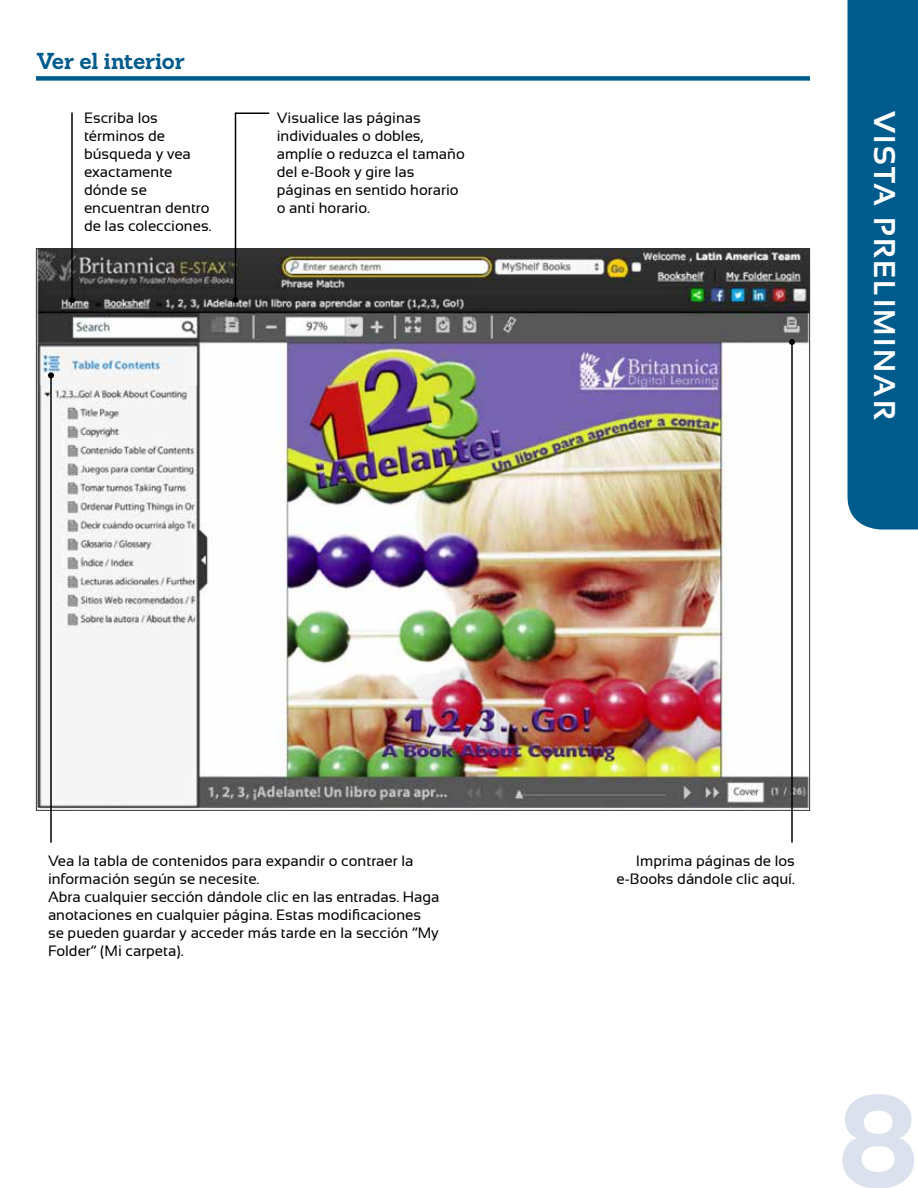
<style>
.page{position:relative;width:918px;height:1188px;background:#fff}
.page>*{position:absolute;margin:0;border:0;box-sizing:border-box;transform-origin:0 0}
.t1{font:700 129.6px "Sanchez";color:#dbe2ed}
.t2{font:700 30px "Sansation";letter-spacing:.08em;color:#fff}
.t3{font:700 22.5px "Sanchez";letter-spacing:-.005em;color:#005b8d}
.t4{font:15px/18px "Sansation";color:#000}
</style>
<div class="page">
<div style="left:36px;top:76px;width:774px;height:5px;background:#005b8d"></div>
<div style="left:848px;top:0;width:70px;height:530px;background:#005b8d"></div>
<img style="left:38px;top:250px;width:770px;height:559px">
<hr style="left:791px;top:342px;width:2px;height:501px;background:#000">
<svg style="left:789px;top:339px;width:6px;height:6px"></svg>
<hr style="left:71px;top:112px;width:2px;height:188px;background:#000">
<svg style="left:69px;top:297px;width:6px;height:6px"></svg>
<hr style="left:50px;top:375px;width:2px;height:468px;background:#000">
<svg style="left:48px;top:372px;width:6px;height:6px"></svg>
<hr style="left:235px;top:112px;width:1px;height:188px;background:#000">
<svg style="left:232px;top:297px;width:6px;height:6px"></svg>
<hr style="left:236px;top:112px;width:33px;height:2px;background:#000">
<h3 class="t3" style="left:36px;top:46px;width:150px">Ver el interior</h3>
<p class="t4" style="left:84px;top:109px;width:129px">Escriba los términos de búsqueda y vea exactamente dónde se encuentran dentro de las colecciones.</p>
<p class="t4" style="left:277px;top:109px;width:190px">Visualice las páginas individuales o dobles, amplíe o reduzca el tamaño del e-Book y gire las páginas en sentido horario o anti horario.</p>
<h2 class="t2" style="left:901px;top:111px;width:310px;rotate:90deg">VISTA PRELIMINAR</h2>
<p class="t4" style="left:48px;top:852px;width:393px">Vea la tabla de contenidos para expandir o contraer la información según se necesite.<br>Abra cualquier sección dándole clic en las entradas. Haga anotaciones en cualquier página. Estas modificaciones se pueden guardar y acceder más tarde en la sección “My Folder” (Mi carpeta).</p>
<p class="t4" style="left:617px;top:852px;width:180px;text-align:right">Imprima páginas de los e-Books dándole clic aquí.</p>
<h1 class="t1" style="left:838px;top:1052px;width:81px">8</h1>
</div>
